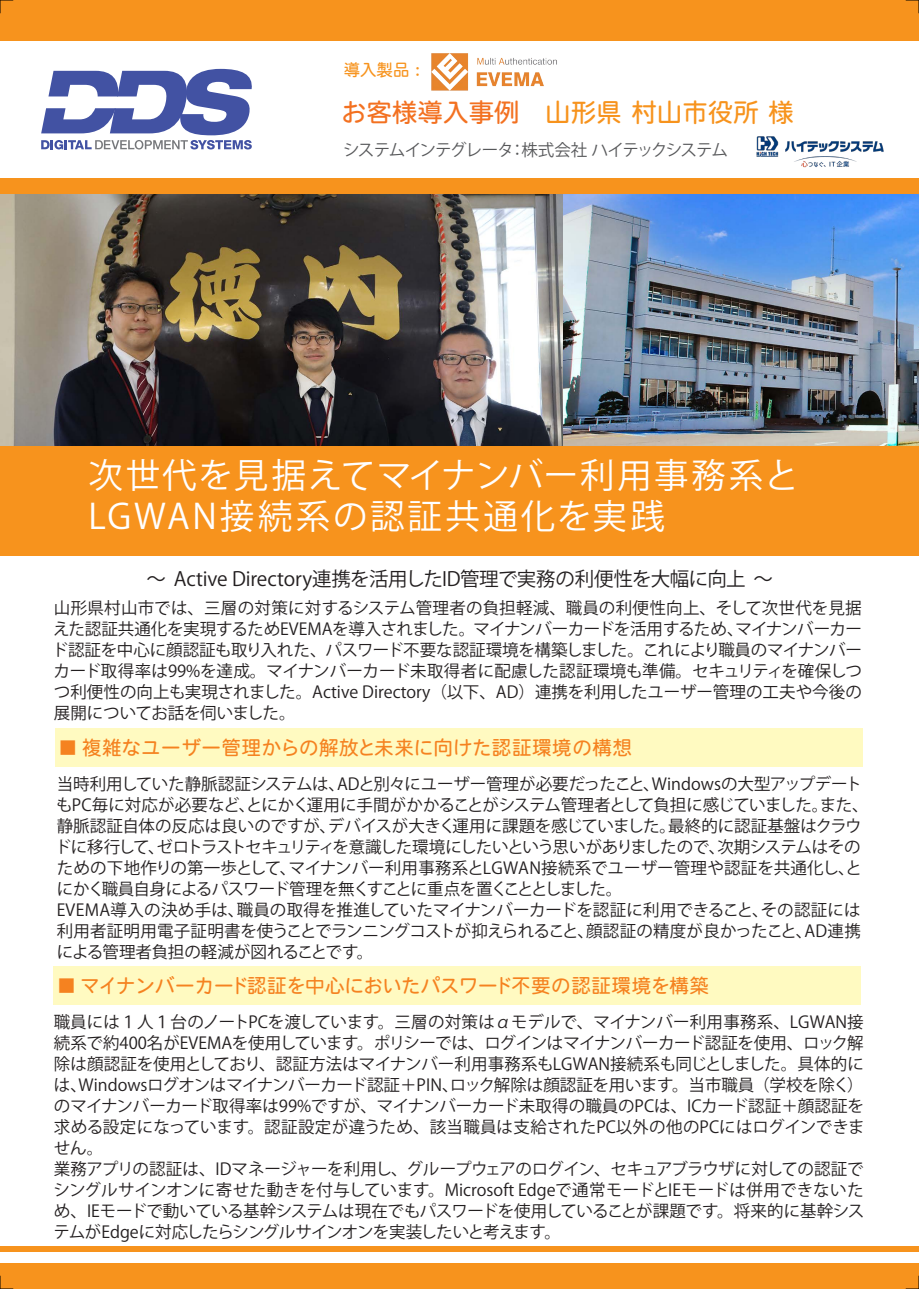
<style>
.page{position:relative;width:919px;height:1289px;background:#fff}
.page>*{position:absolute;margin:0;border:0;box-sizing:border-box;transform-origin:0 0}
.t1{font:34.5px/41.4px "Koz Go Pr 6 N";letter-spacing:.06em;color:#fff}
.t2{font:25.5px "Heisei Maru Go Std W4";color:#f7931d}
.t3{font:19.5px "Koz Go Pr 6 N";letter-spacing:-.02em;color:#231f20}
.t4{font:19.5px "Heisei Maru Go Std W4";color:#f58220}
.t5{font:19.5px "Heisei Maru Go Std W4";letter-spacing:.03em;color:#f58220}
.t6{font:16.5px/21px "Koz Go Pr 6 N";letter-spacing:-.01em;color:#231f20}
.t7{font:16.5px "Koz Go Pr 6 N";letter-spacing:-.07em;color:#57585a}
.t8{font:16.35px "Heisei Maru Go Std W4";color:#f7931d}
.s1{color:#f37121}
</style>
<div class="page">
<img style="left:562px;top:193px;width:356px;height:253px">
<img style="left:1px;top:193px;width:561px;height:253px">
<div style="left:0;top:0;width:918px;height:40px;background:#f7931d"></div>
<div style="left:0;top:1263px;width:918px;height:25px;background:#f7931d"></div>
<div style="left:0;top:1246px;width:918px;height:6px;background:#f7931d"></div>
<div style="left:1px;top:446px;width:917px;height:109px;background:#f7931d"></div>
<div style="left:0;top:178px;width:918px;height:15px;background:#f7931d"></div>
<svg style="left:41px;top:69px;width:211px;height:80px"></svg>
<div style="left:55px;top:728px;width:807px;height:39px;background:#fffac1"></div>
<div style="left:54px;top:966px;width:807px;height:38px;background:#fffac1"></div>
<img style="left:431px;top:53px;width:126px;height:38px">
<img style="left:756px;top:136px;width:128px;height:32px">
<svg style="left:0;top:1275px;width:13px;height:14px"></svg>
<svg style="left:0;top:0;width:13px;height:13px"></svg>
<svg style="left:905px;top:0;width:14px;height:13px"></svg>
<svg style="left:905px;top:1275px;width:14px;height:14px"></svg>
<p class="t8" style="left:344px;top:59px;width:84px">導入製品：</p>
<h2 class="t2" style="left:341px;top:95px;width:454px"><span class="s1">お客様導入事例</span>　山形県 村山市役所 様</h2>
<p class="t7" style="left:343px;top:140px;width:386px">システムインテグレータ：株式会社 ハイテックシステム</p>
<h1 class="t1" style="left:88px;top:455px;width:712px">次世代を見据えてマイナンバー利用事務系と<br>LGWAN接続系の認証共通化を実践</h1>
<p class="t3" style="left:147px;top:567px;width:628px">～ Active Directory連携を活用したID管理で実務の利便性を大幅に向上～</p>
<p class="t6" style="left:52px;top:597px;width:811px;text-align:justify">山形県村山市では、三層の対策に対するシステム管理者の負担軽減、職員の利便性向上、そして次世代を見据えた認証共通化を実現するためEVEMAを導入されました。マイナンバーカードを活用するため、マイナンバーカード認証を中心に顔認証も取り入れた、パスワード不要な認証環境を構築しました。これにより職員のマイナンバーカード取得率は99%を達成。マイナンバーカード未取得者に配慮した認証環境も準備。セキュリティを確保しつつ利便性の向上も実現されました。Active Directory（以下、AD）連携を利用したユーザー管理の工夫や今後の展開についてお話を伺いました。</p>
<p class="t5" style="left:58px;top:735px;width:575px">■ 複雑なユーザー管理からの解放と未来に向けた認証環境の構想</p>
<p class="t6" style="left:55px;top:773px;width:815px">当時利用していた静脈認証システムは、ADと別々にユーザー管理が必要だったこと、Windowsの大型アップデートもPC毎に対応が必要など、とにかく運用に手間がかかることがシステム管理者として負担に感じていました。また、静脈認証自体の反応は良いのですが、デバイスが大きく運用に課題を感じていました。最終的に認証基盤はクラウドに移行して、ゼロトラストセキュリティを意識した環境にしたいという思いがありましたので、次期システムはそのための下地作りの第一歩として、マイナンバー利用事務系とLGWAN接続系でユーザー管理や認証を共通化し、とにかく職員自身によるパスワード管理を無くすことに重点を置くこととしました。<br>EVEMA導入の決め手は、職員の取得を推進していたマイナンバーカードを認証に利用できること、その認証には利用者証明用電子証明書を使うことでランニングコストが抑えられること、顔認証の精度が良かったこと、AD連携による管理者負担の軽減が図れることです。</p>
<p class="t4" style="left:57px;top:972px;width:653px">■ マイナンバーカード認証を中心においたパスワード不要の認証環境を構築</p>
<p class="t6" style="left:53px;top:1011px;width:812px">職員には１人１台のノートPCを渡しています。三層の対策はαモデルで、マイナンバー利用事務系、LGWAN接続系で約400名がEVEMAを使用しています。ポリシーでは、ログインはマイナンバーカード認証を使用、ロック解除は顔認証を使用としており、認証方法はマイナンバー利用事務系もLGWAN接続系も同じとしました。具体的には、Windowsログオンはマイナンバーカード認証＋PIN、ロック解除は顔認証を用います。当市職員（学校を除く）のマイナンバーカード取得率は99%ですが、マイナンバーカード未取得の職員のPCは、ICカード認証＋顔認証を求める設定になっています。認証設定が違うため、該当職員は支給されたPC以外の他のPCにはログインできません。<br>業務アプリの認証は、IDマネージャーを利用し、グループウェアのログイン、セキュアブラウザに対しての認証でシングルサインオンに寄せた動きを付与しています。Microsoft Edgeで通常モードとIEモードは併用できないため、IEモードで動いている基幹システムは現在でもパスワードを使用していることが課題です。将来的に基幹システムがEdgeに対応したらシングルサインオンを実装したいと考えます。</p>
</div>
